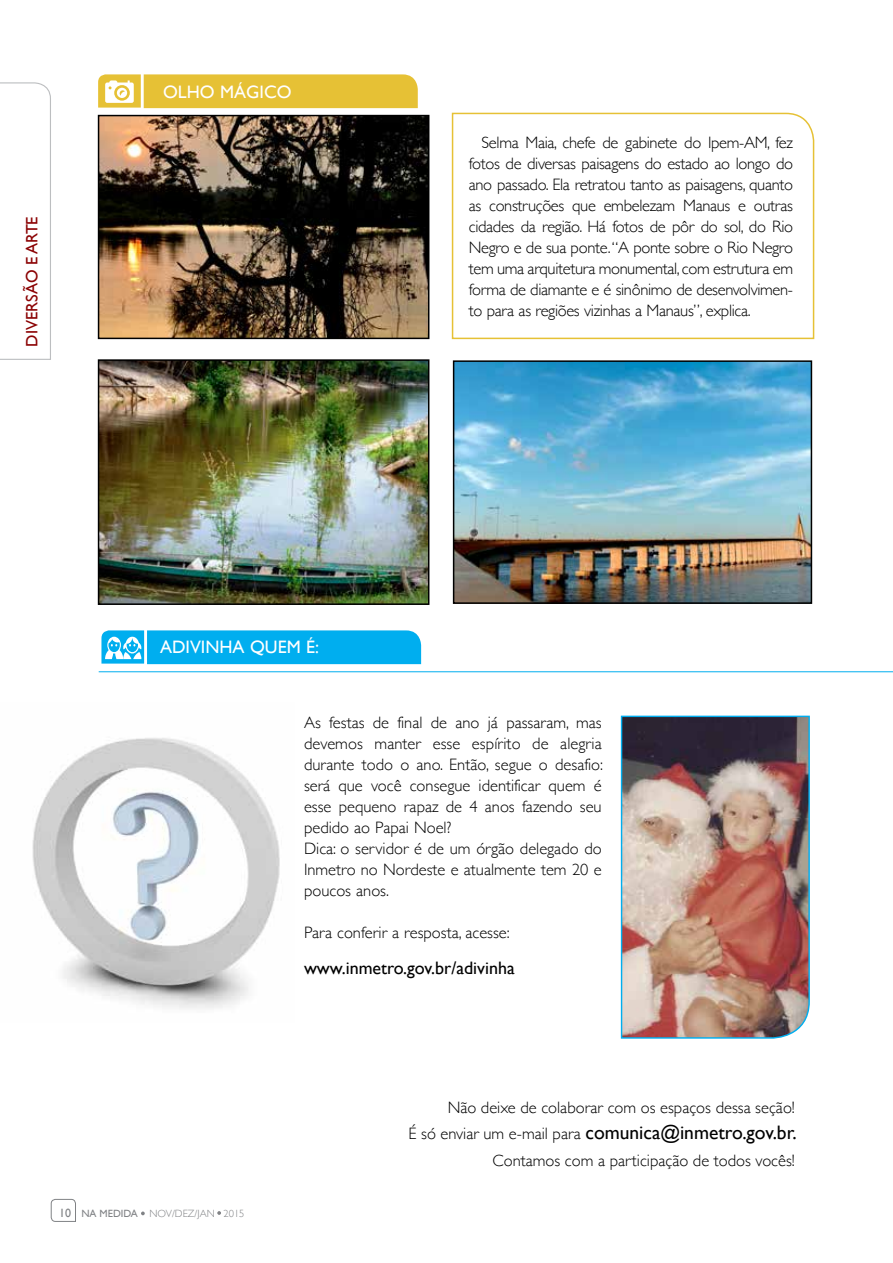
<style>
.page{position:relative;width:893px;height:1263px;background:#fff}
.page>*{position:absolute;margin:0;border:0;box-sizing:border-box;transform-origin:0 0}
.t1{font:19.5px "Gill Sans";color:#000}
.t2{font:18px "Gill Sans";color:#000}
.t3{font:18px "Gill Sans";color:#fff}
.t4{font:300 16.5px/21px "Gill Sans";color:#000;text-align:justify}
.t5{font:16.5px "Gill Sans";color:#8b0304}
.t6{font:300 10.5px "Gill Sans";color:#808285}
.s1{font-weight:400;font-size:12px}
.s2{font-weight:400}
.s3{font-weight:300;font-size:16.5px}
</style>
<div class="page">
<svg style="left:51px;top:1199px;width:25px;height:23px"></svg>
<svg style="left:141px;top:1211px;width:4px;height:4px"></svg>
<svg style="left:217px;top:1211px;width:4px;height:4px"></svg>
<svg style="left:451px;top:112px;width:364px;height:228px"></svg>
<svg style="left:0;top:82px;width:51px;height:278px"></svg>
<svg style="left:98px;top:74px;width:320px;height:34px;background:#e7c543"></svg>
<img style="left:620px;top:715px;width:190px;height:324px">
<img style="left:32px;top:738px;width:248px;height:271px">
<svg style="left:101px;top:630px;width:320px;height:34px;background:#0fb2ef"></svg>
<hr style="left:99px;top:671px;width:794px;height:1px;background:#00aeef">
<img style="left:456px;top:363px;width:353px;height:238px">
<div style="left:453px;top:360px;width:359px;height:244px;border:2px solid #000"></div>
<img style="left:101px;top:362px;width:325px;height:240px">
<div style="left:98px;top:359px;width:331px;height:246px;border:2px solid #000"></div>
<img style="left:101px;top:118px;width:325px;height:218px">
<div style="left:98px;top:115px;width:331px;height:224px;border:2px solid #000"></div>
<p class="t5" style="left:22px;top:347px;width:130px;rotate:-90deg">DIVERSÃO E ARTE</p>
<p class="t3" style="left:163px;top:81px;width:130px">OLHO MÁGICO</p>
<p class="t4" style="left:469px;top:131px;width:326px;text-indent:13px">Selma Maia, chefe de gabinete do Ipem-AM, fez fotos de diversas paisagens do estado ao longo do ano passado. Ela retratou tanto as paisagens, quanto as construções que embelezam Manaus e outras cidades da região. Há fotos de pôr do sol, do Rio Negro e de sua ponte. “A ponte sobre o Rio Negro tem uma arquitetura monumental, com estrutura em forma de diamante e é sinônimo de desenvolvimen&shy;to para as regiões vizinhas a Manaus”, explica.</p>
<p class="t3" style="left:160px;top:636px;width:103px">ADIVINHA QUE</p>
<p class="t3" style="left:287px;top:636px;width:34px">M É:</p>
<p class="t4" style="left:304px;top:711px;width:300px;text-align:left">As festas de final de ano já passaram, mas devemos manter esse espírito de alegria durante todo o ano. Então, segue o desafio: será que você consegue identificar quem é esse pequeno rapaz de 4 anos fazendo seu pedido ao Papai Noel?<br>Dica: o servidor é de um órgão delegado do Inmetro no Nordeste e atualmente tem 20 e poucos anos.</p>
<p class="t4" style="left:304px;top:921px;width:207px">Para conferir a resposta, acesse:</p>
<p class="t2" style="left:304px;top:957px;width:212px">www.inmetro.gov.br/adivinha</p>
<p class="t6" style="left:59px;top:1205px;width:187px"><span class="s1">10</span> <span class="s2">NA MEDIDA</span> NOV/DEZ/JAN 2015</p>
<p class="t4" style="left:448px;top:1096px;width:349px">Não deixe de colaborar com os espaços dessa seção!</p>
<p class="t1" style="left:408px;top:1121px;width:390px"><span class="s3">É só enviar um e-mail para</span> comunica@inmetro.gov.br.</p>
<p class="t4" style="left:493px;top:1149px;width:304px">Contamos com a participação de todos vocês!</p>
</div>
